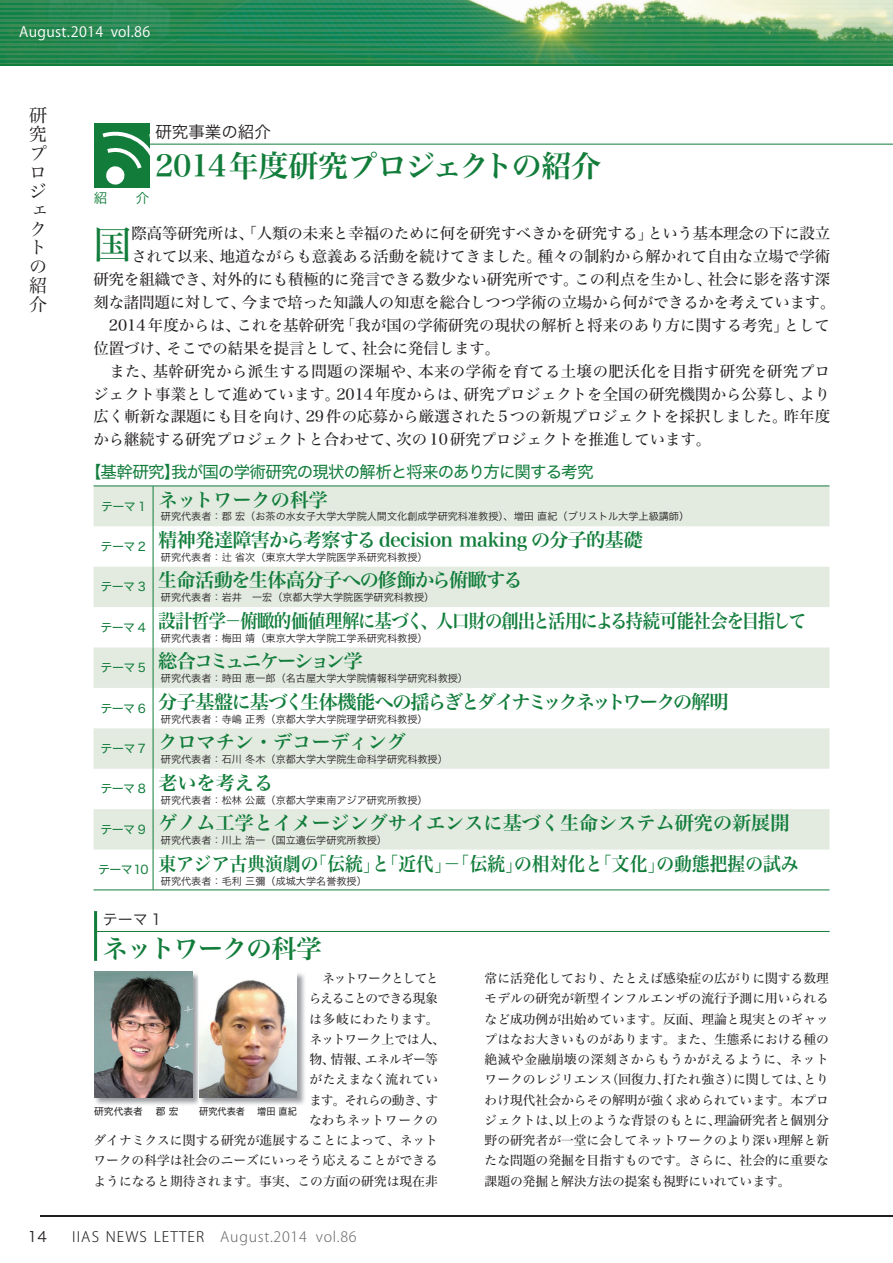
<style>
.page{position:relative;width:893px;height:1263px;background:#fff}
.page>*{position:absolute;margin:0;border:0;box-sizing:border-box;transform-origin:0 0}
.t1{font:38.25px "Hira Min Std N W4";color:#127d3b}
.t2{font:30px "Hira Min Std N W6";letter-spacing:-.02em;color:#127d3b}
.t3{font:25.5px "Hira Min Std N W6";letter-spacing:-.05em;color:#127d3b}
.t4{font:19.2px "Hira Min Std N W6";letter-spacing:-.025em;color:#127d3b}
.t5{font:19.2px "Hira Min Std N W6";color:#127d3b}
.t6{font:19.2px "Hira Min Std N W6";letter-spacing:-.05em;color:#127d3b;scale:.91 1}
.t7{font:19.2px "Hira Min Std N W6";color:#127d3b;scale:.93 1}
.t8{font:19.2px "Hira Min Std N W6";letter-spacing:-.11em;color:#127d3b}
.t9{font:19.2px "Hira Min Std N W6";letter-spacing:-.105em;color:#127d3b}
.t10{font:18px/18.9px "Hira Min Std N W3";color:#231f20}
.t11{font:16.5px "Hira Kaku Std N W4";letter-spacing:-.05em;color:#127d3b}
.t12{font:16.5px "Hira Kaku Std N W3";color:#231f20}
.t13{font:15.3px "Hira Min Std N W4";color:#231f20}
.t14{font:15.3px "Hira Min Std N W4";letter-spacing:.03em;color:#231f20}
.t15{font:15px "Hira Kaku Std N W3";color:#231f20}
.t16{font:14.25px "Koz Go Pro";letter-spacing:.02em;color:#fff}
.t17{font:300 14.25px "Koz Go Pro";letter-spacing:.05em;color:#6c6d70}
.t18{font:300 14.25px "Koz Go Pro";letter-spacing:.075em;color:#231f20}
.t19{font:14.25px "Hira Kaku Std N W3";color:#231f20}
.t20{font:13.5px "Hira Kaku Std N W3";color:#127d3b}
.t21{font:12.75px/20.2px "Hira Min Std N W4";color:#231f20;text-align:justify}
.t22{font:12.75px "Hira Min Std N W4";letter-spacing:-.095em;color:#231f20}
.t23{font:12.75px "Hira Min Std N W4";letter-spacing:-.035em;color:#231f20}
.t24{font:12.75px "Hira Min Std N W4";letter-spacing:-.05em;color:#231f20}
.t25{font:12.75px "Hira Min Std N W4";letter-spacing:-.07em;color:#231f20}
.t26{font:12.75px "Hira Min Std N W4";letter-spacing:-.1em;color:#231f20}
.t27{font:12.75px "Hira Min Std N W4";letter-spacing:.035em;color:#231f20}
.t28{font:12px "Hira Kaku Std N W4";letter-spacing:-.055em;color:#127d3b}
.t29{font:10.2px "Hira Kaku Std N W3";color:#231f20}
.t30{font:9.75px "Hira Kaku Std N W4";color:#231f20;scale:.94 1}
.t31{font:9.75px "Hira Kaku Std N W4";color:#231f20}
</style>
<div class="page">
<img style="left:40px;top:1216px;width:853px;height:1px">
<svg style="left:94px;top:487px;width:735px;height:362px;fill:#e3ebe1"></svg>
<hr style="left:94px;top:486px;width:59px;height:1px;background:#127d3b">
<hr style="left:153px;top:486px;width:676px;height:1px;background:#127d3b">
<hr style="left:153px;top:486px;width:1px;height:40px;background:#127d3b">
<hr style="left:153px;top:526px;width:1px;height:41px;background:#127d3b">
<hr style="left:153px;top:567px;width:1px;height:40px;background:#127d3b">
<hr style="left:153px;top:607px;width:1px;height:40px;background:#127d3b">
<hr style="left:153px;top:647px;width:1px;height:41px;background:#127d3b">
<hr style="left:153px;top:688px;width:1px;height:40px;background:#127d3b">
<hr style="left:153px;top:728px;width:1px;height:41px;background:#127d3b">
<hr style="left:153px;top:769px;width:1px;height:40px;background:#127d3b">
<hr style="left:153px;top:809px;width:1px;height:40px;background:#127d3b">
<hr style="left:153px;top:849px;width:1px;height:41px;background:#127d3b">
<hr style="left:94px;top:890px;width:59px;height:1px;background:#127d3b">
<hr style="left:153px;top:890px;width:676px;height:1px;background:#127d3b">
<hr style="left:0;top:64px;width:893px;height:2px;background:#127d3b">
<img style="left:211px;top:0;width:682px;height:63px">
<img style="left:0;top:0;width:211px;height:63px">
<img style="left:206px;top:36px;width:434px;height:27px">
<img style="left:0;top:1px;width:893px;height:1px">
<img style="left:0;top:6px;width:893px;height:1px">
<img style="left:0;top:10px;width:893px;height:2px">
<img style="left:0;top:15px;width:893px;height:2px">
<img style="left:0;top:20px;width:893px;height:1px">
<img style="left:0;top:25px;width:893px;height:1px">
<img style="left:0;top:30px;width:893px;height:1px">
<img style="left:0;top:34px;width:893px;height:2px">
<img style="left:0;top:39px;width:893px;height:2px">
<img style="left:0;top:44px;width:893px;height:1px">
<img style="left:0;top:49px;width:893px;height:1px">
<img style="left:0;top:53px;width:893px;height:2px">
<img style="left:0;top:58px;width:893px;height:2px">
<img style="left:0;top:63px;width:893px;height:1px">
<hr style="left:94px;top:144px;width:799px;height:1px;background:#127d3b">
<div style="left:94px;top:123px;width:55px;height:65px;background:#127d3b"></div>
<svg style="left:102px;top:131px;width:47px;height:54px"></svg>
<hr style="left:94px;top:931px;width:736px;height:1px;background:#127d3b">
<hr style="left:94px;top:911px;width:3px;height:50px;background:#127d3b">
<img style="left:94px;top:971px;width:105px;height:134px">
<img style="left:94px;top:972px;width:98px;height:125px">
<img style="left:201px;top:973px;width:104px;height:132px">
<img style="left:199px;top:973px;width:98px;height:124px">
<p class="t16" style="left:19px;top:23px;width:133px">August.2014 vol.86</p>
<p class="t10" style="left:29px;top:105px;width:19px">研究プロジェクトの紹介</p>
<p class="t12" style="left:155px;top:119px;width:117px">研究事業の紹介</p>
<h2 class="t2" style="left:155px;top:144px;width:447px">2014年度研究プロジェクトの紹介</h2>
<p class="t20" style="left:94px;top:188px;width:15px">紹</p>
<p class="t20" style="left:136px;top:188px;width:15px">介</p>
<h1 class="t1" style="left:93px;top:218px;width:40px">国</h1>
<p class="t13" style="left:131px;top:223px;width:700px">際高等研究所は、「人類の未来と幸福のために何を研究すべきかを研究する」という基本理念の下に設立</p>
<p class="t13" style="left:131px;top:245px;width:700px">されて以来、地道ながらも意義ある活動を続けてきました。種々の制約から解かれて自由な立場で学術</p>
<p class="t13" style="left:94px;top:268px;width:738px">研究を組織でき、対外的にも積極的に発言できる数少ない研究所です。この利点を生かし、社会に影を落す深</p>
<p class="t13" style="left:94px;top:291px;width:743px">刻な諸問題に対して、今まで培った知識人の知恵を総合しつつ学術の立場から何ができるかを考えています。</p>
<p class="t13" style="left:94px;top:314px;width:738px">　2014年度からは、これを基幹研究「我が国の学術研究の現状の解析と将来のあり方に関する考究」として</p>
<p class="t13" style="left:94px;top:337px;width:408px">位置づけ、そこでの結果を提言として、社会に発信します。</p>
<p class="t14" style="left:94px;top:360px;width:738px">　また、基幹研究から派生する問題の深堀や、本来の学術を育てる土壌の肥沃化を目指す研究を研究プロ</p>
<p class="t13" style="left:94px;top:383px;width:738px">ジェクト事業として進めています。2014年度からは、研究プロジェクトを全国の研究機関から公募し、より</p>
<p class="t13" style="left:94px;top:406px;width:738px">広く斬新な課題にも目を向け、29件の応募から厳選された5つの新規プロジェクトを採択しました。昨年度</p>
<p class="t13" style="left:94px;top:428px;width:619px">から継続する研究プロジェクトと合わせて、次の10研究プロジェクトを推進しています。</p>
<p class="t11" style="left:85px;top:459px;width:510px">【基幹研究】我が国の学術研究の現状の解析と将来のあり方に関する考究</p>
<p class="t5" style="left:158px;top:485px;width:171px">ネットワークの科学</p>
<p class="t29" style="left:161px;top:509px;width:530px">研究代表者：郡 宏（お茶の水女子大学大学院人間文化創成学研究科准教授）、増田 直紀（ブリストル大学上級講師）</p>
<p class="t4" style="left:158px;top:526px;width:486px">精神発達障害から考察する decision making の分子的基礎</p>
<p class="t29" style="left:161px;top:549px;width:268px">研究代表者：辻 省次（東京大学大学院医学系研究科教授）</p>
<p class="t4" style="left:158px;top:566px;width:366px">生命活動を生体高分子への修飾から俯瞰する</p>
<p class="t29" style="left:161px;top:590px;width:275px">研究代表者：岩井　一宏（京都大学大学院医学研究科教授）</p>
<p class="t6" style="left:158px;top:607px;width:714px">設計哲学－俯瞰的価値理解に基づく、人口財の創出と活用による持続可能社会を目指して</p>
<p class="t29" style="left:161px;top:630px;width:268px">研究代表者：梅田 靖（東京大学大学院工学系研究科教授）</p>
<p class="t9" style="left:158px;top:647px;width:206px">総合コミュニケーション学</p>
<p class="t29" style="left:161px;top:671px;width:309px">研究代表者：時田 恵一郎（名古屋大学大学院情報科学研究科教授）</p>
<p class="t8" style="left:158px;top:688px;width:572px">分子基盤に基づく生体機能への揺らぎとダイナミックネットワークの解明</p>
<p class="t29" style="left:161px;top:711px;width:268px">研究代表者：寺嶋 正秀（京都大学大学院理学研究科教授）</p>
<p class="t5" style="left:158px;top:728px;width:249px">クロマチン・デコーディング</p>
<p class="t29" style="left:161px;top:752px;width:288px">研究代表者：石川 冬木（京都大学大学院生命科学研究科教授）</p>
<p class="t4" style="left:158px;top:769px;width:116px">老いを考える</p>
<p class="t29" style="left:161px;top:792px;width:268px">研究代表者：松林 公蔵（京都大学東南アジア研究所教授）</p>
<p class="t5" style="left:158px;top:809px;width:633px">ゲノム工学とイメージングサイエンスに基づく生命システム研究の新展開</p>
<p class="t29" style="left:161px;top:832px;width:228px">研究代表者：川上 浩一（国立遺伝学研究所教授）</p>
<p class="t7" style="left:158px;top:850px;width:690px">東アジア古典演劇の「伝統」と「近代」－「伝統」の相対化と「文化」の動態把握の試み</p>
<p class="t29" style="left:161px;top:873px;width:207px">研究代表者：毛利 三彌（成城大学名誉教授）</p>
<p class="t28" style="left:101px;top:497px;width:46px">テーマ 1</p>
<p class="t28" style="left:101px;top:537px;width:47px">テーマ 2</p>
<p class="t28" style="left:101px;top:578px;width:47px">テーマ 3</p>
<p class="t28" style="left:100px;top:618px;width:47px">テーマ 4</p>
<p class="t28" style="left:101px;top:659px;width:47px">テーマ 5</p>
<p class="t28" style="left:101px;top:699px;width:47px">テーマ 6</p>
<p class="t28" style="left:101px;top:739px;width:47px">テーマ 7</p>
<p class="t28" style="left:101px;top:780px;width:47px">テーマ 8</p>
<p class="t28" style="left:101px;top:820px;width:47px">テーマ 9</p>
<p class="t28" style="left:98px;top:860px;width:52px">テーマ10</p>
<p class="t15" style="left:103px;top:908px;width:60px">テーマ 1</p>
<h3 class="t3" style="left:103px;top:930px;width:221px">ネットワークの科学</h3>
<p class="t26" style="left:322px;top:969px;width:118px">ネットワークとしてと</p>
<p class="t22" style="left:309px;top:989px;width:131px">らえることのできる現象</p>
<p class="t27" style="left:309px;top:1010px;width:131px">は多岐にわたります。</p>
<p class="t23" style="left:309px;top:1030px;width:137px">ネットワーク上では人、</p>
<p class="t24" style="left:310px;top:1050px;width:130px">物、情報、エネルギー等</p>
<p class="t21" style="left:309px;top:1069px;width:130px">がたえまなく流れてい</p>
<p class="t25" style="left:309px;top:1091px;width:131px">ます。それらの動き、す</p>
<p class="t21" style="left:309px;top:1110px;width:130px">なわちネットワークの</p>
<p class="t21" style="left:93px;top:1130px;width:346px">ダイナミクスに関する研究が進展することによって、ネット</p>
<p class="t21" style="left:93px;top:1150px;width:346px">ワークの科学は社会のニーズにいっそう応えることができる</p>
<p class="t21" style="left:94px;top:1170px;width:346px">ようになると期待されます。事実、この方面の研究は現在非</p>
<p class="t31" style="left:94px;top:1104px;width:86px">研究代表者　 郡 宏</p>
<p class="t30" style="left:199px;top:1104px;width:105px">研究代表者　 増田 直紀</p>
<p class="t21" style="left:485px;top:968px;width:346px">常に活発化しており、たとえば感染症の広がりに関する数理モデルの研究が新型インフルエンザの流行予測に用いられるなど成功例が出始めています。反面、理論と現実とのギャップはなお大きいものがあります。また、生態系における種の絶滅や金融崩壊の深刻さからもうかがえるように、ネットワークのレジリエンス（回復力、打たれ強さ）に関しては、とりわけ現代社会からその解明が強く求められています。本プロジェクトは、以上のような背景のもとに、理論研究者と個別分野の研究者が一堂に会してネットワークのより深い理解と新たな問題の発掘を目指すものです。さらに、社会的に重要な課題の発掘と解決方法の提案も視野にいれています。</p>
<p class="t19" style="left:28px;top:1225px;width:20px">14</p>
<p class="t17" style="left:220px;top:1227px;width:138px">August.2014 vol.86</p>
<p class="t18" style="left:72px;top:1227px;width:133px">IIAS NEWS LETTER</p>
</div>
